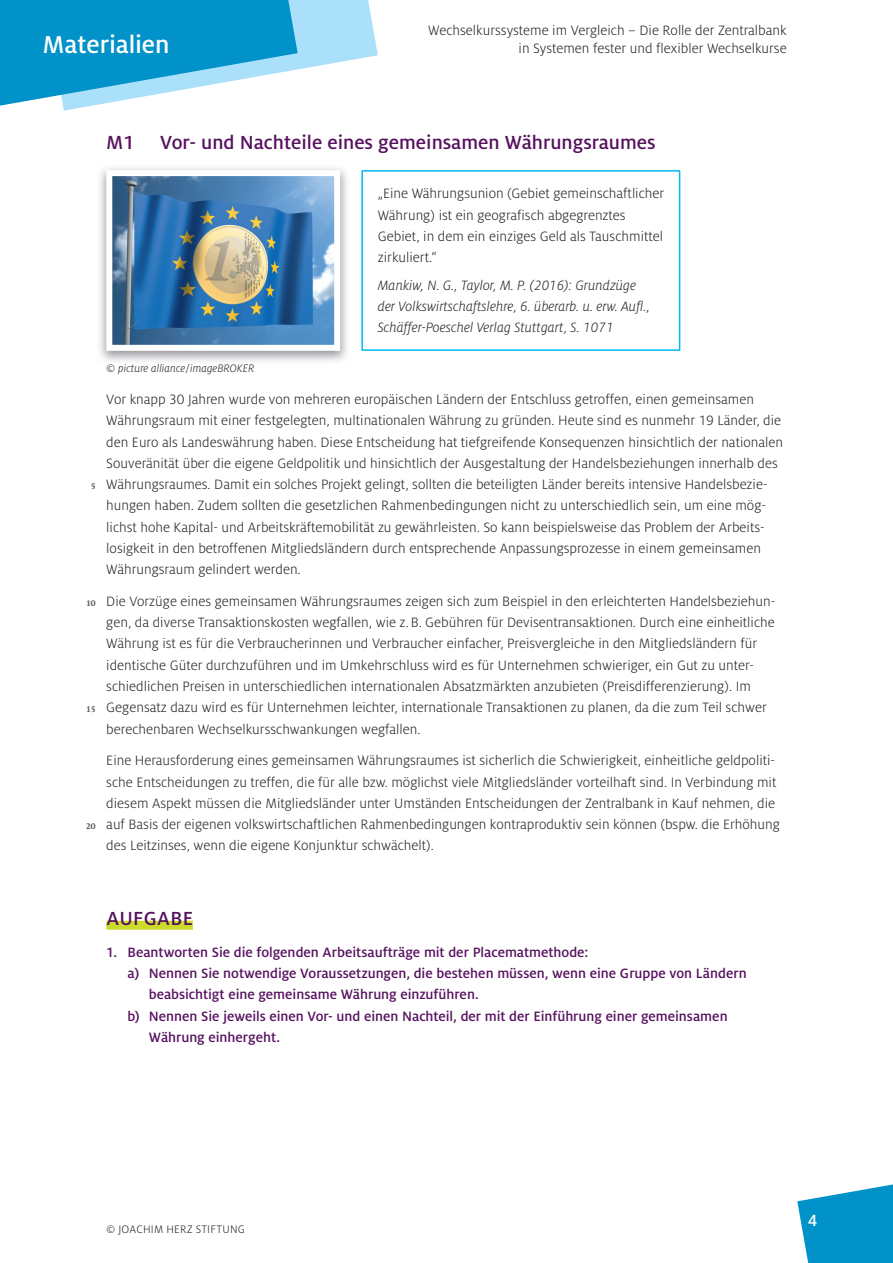
<style>
.page{position:relative;width:893px;height:1263px;background:#fff}
.page>*{position:absolute;margin:0;border:0;box-sizing:border-box;transform-origin:0 0}
.t1{font:500 27px "Milo OT";color:#fff}
.t2{font:500 21px "Milo OT";color:#56115f}
.t3{font:500 21px "Milo OT";letter-spacing:.02em;color:#56115f}
.t4{font:500 18px "Milo OT";color:#fff}
.t5{font:300 15px/21.3px "Milo Pro";color:#231f20}
.t6{font:500 15px "Milo OT";color:#56115f}
.t7{font:italic 300 15px/21.3px "Milo Pro";color:#231f20}
.t8{font:italic 300 12px "Milo Pro";color:#231f20}
.t9{font:300 12px "Milo Pro";letter-spacing:.025em;color:#231f20}
.t10{font:700 9px "Milo Serif OT";color:#57585a}
</style>
<div class="page">
<svg style="left:797px;top:1184px;width:96px;height:79px"></svg>
<svg style="left:0;top:0;width:378px;height:111px"></svg>
<div style="left:106px;top:921px;width:87px;height:9px;background:#cadb2a"></div>
<img style="left:100px;top:168px;width:247px;height:193px">
<img style="left:113px;top:177px;width:220px;height:167px">
<div style="left:106px;top:170px;width:234px;height:181px;border:6px solid #fff"></div>
<svg style="left:361px;top:170px;width:320px;height:181px"></svg>
<h1 class="t1" style="left:43px;top:30px;width:129px">materialien</h1>
<p class="t5" style="left:428px;top:22px;width:360px;line-height:18px;text-align:right">Wechselkurssysteme im Vergleich – Die Rolle der Zentralbank in Systemen fester und flexibler Wechselkurse</p>
<h2 class="t2" style="left:106px;top:131px;width:551px">m1 Vor- und nachteile eines gemeinsamen währungsraumes</h2>
<p class="t5" style="left:378px;top:183px;width:288px">„Eine Währungsunion (Gebiet gemeinschaftlicher Währung) ist ein geografisch abgegrenztes Gebiet, in dem ein einziges Geld als Tauschmittel zirkuliert.“</p>
<p class="t7" style="left:378px;top:275px;width:274px">Mankiw, N. G., Taylor, M. P. (2016): Grundzüge der Volkswirtschaftslehre, 6. überarb. u. erw. Aufl.,<br>Schäffer-Poeschel Verlag Stuttgart, S. 1071</p>
<p class="t10" style="left:91px;top:481px;width:6px">5</p>
<p class="t10" style="left:86px;top:598px;width:11px">10</p>
<p class="t10" style="left:86px;top:705px;width:11px">15</p>
<p class="t10" style="left:86px;top:821px;width:11px">20</p>
<p class="t8" style="left:106px;top:362px;width:150px">© picture alliance / imageBROKER</p>
<p class="t5" style="left:106px;top:389px;width:678px">Vor knapp 30 Jahren wurde von mehreren europäischen Ländern der Entschluss getroffen, einen gemeinsamen Währungsraum mit einer festgelegten, multinationalen Währung zu gründen. Heute sind es nunmehr 19 Länder, die den Euro als Landeswährung haben. Diese Entscheidung hat tiefgreifende Konsequenzen hinsichtlich der nationalen Souveränität über die eigene Geldpolitik und hinsichtlich der Ausgestaltung der Handelsbeziehungen innerhalb des Währungsraumes. Damit ein solches Projekt gelingt, sollten die beteiligten Länder bereits intensive Handelsbezie&shy;hungen haben. Zudem sollten die gesetzlichen Rahmenbedingungen nicht zu unterschiedlich sein, um eine mög&shy;lichst hohe Kapital- und Arbeitskräftemobilität zu gewährleisten. So kann beispielsweise das Problem der Arbeits&shy;losigkeit in den betroffenen Mitgliedsländern durch entsprechende Anpassungsprozesse in einem gemeinsamen Währungsraum gelindert werden.</p>
<p class="t5" style="left:106px;top:591px;width:670px">Die Vorzüge eines gemeinsamen Währungsraumes zeigen sich zum Beispiel in den erleichterten Handelsbeziehun&shy;gen, da diverse Transaktionskosten wegfallen, wie z. B. Gebühren für Devisentransaktionen. Durch eine einheitliche Währung ist es für die Verbraucherinnen und Verbraucher einfacher, Preisvergleiche in den Mitgliedsländern für identische Güter durchzuführen und im Umkehrschluss wird es für Unternehmen schwieriger, ein Gut zu unter&shy;schiedlichen Preisen in unterschiedlichen internationalen Absatzmärkten anzubieten (Preisdifferenzierung). Im Gegensatz dazu wird es für Unternehmen leichter, internationale Transaktionen zu planen, da die zum Teil schwer berechenbaren Wechselkursschwankungen wegfallen.</p>
<p class="t5" style="left:106px;top:750px;width:675px">Eine Herausforderung eines gemeinsamen Währungsraumes ist sicherlich die Schwierigkeit, einheitliche geldpoliti&shy;sche Entscheidungen zu treffen, die für alle bzw. möglichst viele Mitgliedsländer vorteilhaft sind. In Verbindung mit diesem Aspekt müssen die Mitgliedsländer unter Umständen Entscheidungen der Zentralbank in Kauf nehmen, die auf Basis der eigenen volkswirtschaftlichen Rahmenbedingungen kontraproduktiv sein können (bspw. die Erhöhung des Leitzinses, wenn die eigene Konjunktur schwächelt).</p>
<h2 class="t3" style="left:106px;top:907px;width:88px">aufgabe</h2>
<p class="t6" style="left:106px;top:944px;width:484px">1. beantworten sie die folgenden arbeitsaufträge mit der placematmethode:</p>
<p class="t6" style="left:128px;top:965px;width:621px">a) nennen sie notwendige Voraussetzungen, die bestehen müssen, wenn eine gruppe von ländern</p>
<p class="t6" style="left:149px;top:986px;width:331px">beabsichtigt eine gemeinsame währung einzuführen.</p>
<p class="t6" style="left:128px;top:1008px;width:602px">b) nennen sie jeweils einen Vor- und einen nachteil, der mit der einführung einer gemeinsamen</p>
<p class="t6" style="left:149px;top:1029px;width:133px">währung einhergeht.</p>
<p class="t9" style="left:106px;top:1223px;width:140px">© JOACHIM HERZ STIFTUNG</p>
<p class="t4" style="left:808px;top:1211px;width:11px">4</p>
</div>
